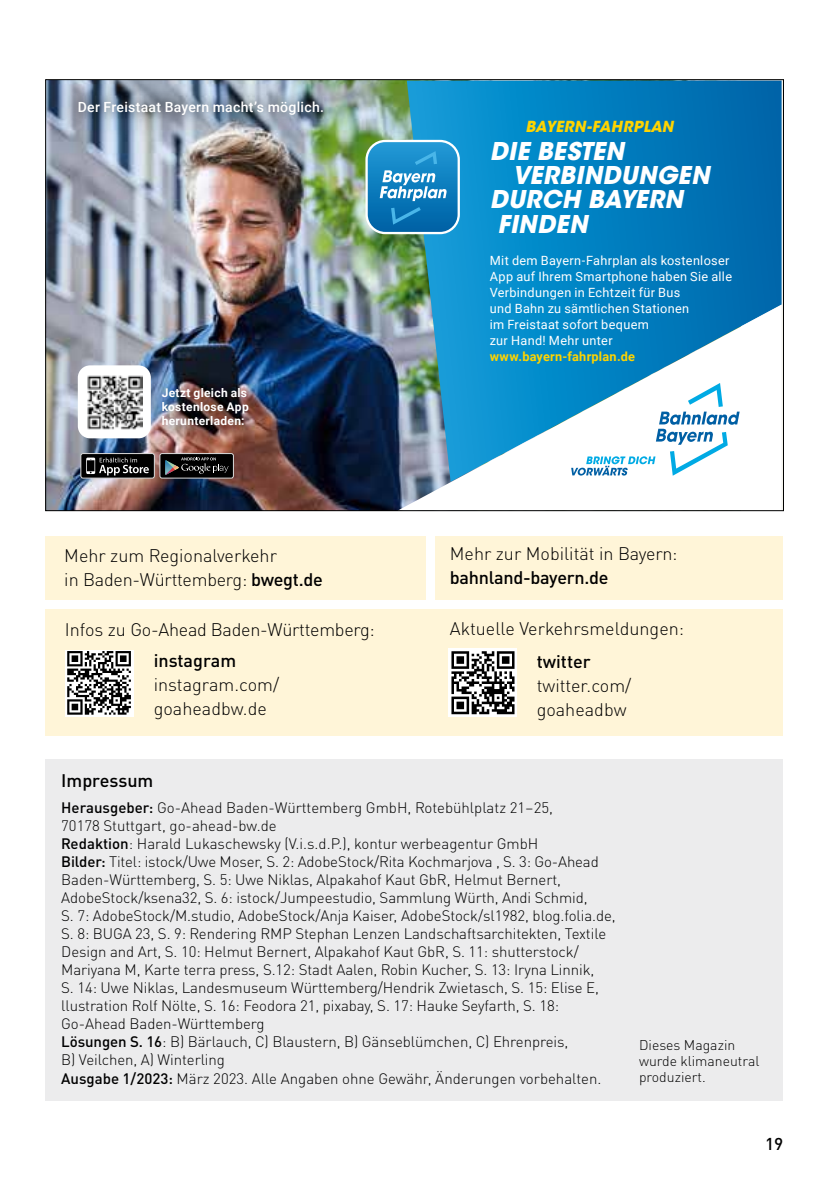
<style>
.page{position:relative;width:840px;height:1191px;background:#fff}
.page>*{position:absolute;margin:0;border:0;box-sizing:border-box;transform-origin:0 0}
.t1{font:italic 700 24.4px "ITC Avant Garde Std";letter-spacing:.015em;color:#fff}
.t2{font:300 18px/24px "DIN Pro";color:#000}
.t3{font:500 18px "DIN Pro";letter-spacing:-.005em;color:#000}
.t4{font:500 17px "DIN Pro";color:#000}
.t5{font:italic 700 15.2px "ITC Avant Garde Std";letter-spacing:.005em;color:#ffd400}
.t6{font:300 15px/18px "DIN Pro";letter-spacing:-.005em;color:#000}
.t7{font:300 14px/16px "DIN Pro";color:#000}
.t8{font:500 14px "Roboto";letter-spacing:.02em;color:#fff}
.t9{font:12.6px/16px "Roboto";letter-spacing:.025em;color:#fff}
.t10{font:700 12.6px "Roboto";letter-spacing:.02em;color:#ffd400}
.t11{font:700 12px/14px "Roboto";letter-spacing:.025em;color:#fff}
.s1{font-weight:500}
</style>
<div class="page">
<div style="left:45px;top:759px;width:737px;height:341px;background:#ececed"></div>
<img style="left:47px;top:81px;width:359px;height:428px">
<svg style="left:406px;top:81px;width:375px;height:224px;background:#057fbd"></svg>
<svg style="left:397px;top:305px;width:384px;height:204px"></svg>
<svg style="left:571px;top:383px;width:168px;height:93px"></svg>
<svg style="left:365px;top:140px;width:94px;height:94px;background:#3994c7"></svg>
<img style="left:103px;top:377px;width:202px;height:60px;border-radius:50%">
<div style="left:81px;top:453px;width:73px;height:25px;background:#000;border-radius:2px"></div>
<div style="left:81px;top:453px;width:73px;height:25px;border:1px solid #dadada;border-radius:2px"></div>
<svg style="left:86px;top:457px;width:63px;height:18px"></svg>
<div style="left:160px;top:453px;width:73px;height:25px;background:#000;border-radius:2px"></div>
<div style="left:160px;top:453px;width:73px;height:25px;border:1px solid #dadada;border-radius:2px"></div>
<svg style="left:165px;top:457px;width:63px;height:18px"></svg>
<div style="left:158px;top:384px;width:110px;height:61px;background:#000;opacity:.5"></div>
<div style="left:78px;top:365px;width:73px;height:73px;background:#fff;border-radius:12px"></div>
<img style="left:87px;top:375px;width:55px;height:54px">
<img style="left:47px;top:81px;width:292px;height:56px">
<div style="left:45px;top:609px;width:737px;height:126px;background:#fff5d8"></div>
<svg style="left:448px;top:648px;width:68px;height:68px"></svg>
<svg style="left:451px;top:651px;width:63px;height:63px;background:#777"></svg>
<svg style="left:65px;top:650px;width:68px;height:67px"></svg>
<svg style="left:67px;top:651px;width:64px;height:63px;background:#7e7e7e"></svg>
<div style="left:435px;top:536px;width:347px;height:64px;background:#fff5d8"></div>
<div style="left:45px;top:536px;width:380px;height:64px;background:#fff5d8"></div>
<p class="t8" style="left:78px;top:97px;width:248px">Der Freistaat Bayern macht’s möglich.</p>
<p class="t11" style="left:162px;top:385px;width:89px">Jetzt gleich als kostenlose App herunterladen:</p>
<p class="t5" style="left:525px;top:116px;width:149px">BAYERN-FAHRPLAN</p>
<h1 class="t1" style="left:489px;top:135px;width:136px">DIE BESTEN</h1>
<h1 class="t1" style="left:512px;top:159px;width:198px">VERBINDUNGEN</h1>
<h1 class="t1" style="left:489px;top:183px;width:195px">DURCH BAYERN</h1>
<h1 class="t1" style="left:497px;top:208px;width:92px">FINDEN</h1>
<p class="t9" style="left:489px;top:252px;width:243px">Mit dem Bayern-Fahrplan als kostenloser<br>App auf Ihrem Smartphone haben Sie alle<br>Verbindungen in Echtzeit für Bus<br>und Bahn zu sämtlichen Stationen<br>im Freistaat sofort bequem<br>zur Hand! Mehr unter</p>
<p class="t10" style="left:489px;top:348px;width:147px">www.bayern-fahrplan.de</p>
<p class="t2" style="left:64px;top:542px;width:260px">Mehr zum Regionalverkehr<br>in Baden-Württemberg: <span class="s1">bwegt.de</span></p>
<p class="t2" style="left:449px;top:540px;width:229px">Mehr zur Mobilität in Bayern:</p>
<p class="t3" style="left:449px;top:563px;width:160px">bahnland-bayern.de</p>
<p class="t2" style="left:65px;top:616px;width:311px">Infos zu Go-Ahead Baden-Württemberg:</p>
<p class="t3" style="left:154px;top:647px;width:84px">instagram</p>
<p class="t2" style="left:154px;top:671px;width:127px">instagram.com/ goaheadbw.de</p>
<p class="t2" style="left:449px;top:616px;width:235px">Aktuelle Verkehrsmeldungen:</p>
<p class="t3" style="left:536px;top:647px;width:56px">twitter</p>
<p class="t2" style="left:536px;top:672px;width:96px">twitter.com/ goaheadbw</p>
<p class="t3" style="left:61px;top:766px;width:94px">Impressum</p>
<p class="t6" style="left:61px;top:797px;width:555px"><span class="s1">Herausgeber:</span> Go-Ahead Baden-Württemberg GmbH, Rotebühlplatz 21–25,<br>70178 Stuttgart, go-ahead-bw.de<br><span class="s1">Redaktion</span>: Harald Lukaschewsky (V.i.s.d.P.), kontur werbeagentur GmbH<br><span class="s1">Bilder:</span> Titel: istock/Uwe Moser, S. 2: AdobeStock/Rita Kochmarjova , S. 3: Go-Ahead Baden-Württemberg, S. 5: Uwe Niklas, Alpakahof Kaut GbR, Helmut Bernert, AdobeStock/ksena32, S. 6: istock/Jumpeestudio, Sammlung Würth, Andi Schmid,<br>S. 7: AdobeStock/M.studio, AdobeStock/Anja Kaiser, AdobeStock/sl1982, blog.folia.de, S. 8: BUGA 23, S. 9: Rendering RMP Stephan Lenzen Landschaftsarchitekten, Textile Design and Art, S. 10: Helmut Bernert, Alpakahof Kaut GbR, S. 11: shutterstock/ Mariyana M, Karte terra press, S.12: Stadt Aalen, Robin Kucher, S. 13: Iryna Linnik,<br>S. 14: Uwe Niklas, Landesmuseum Württemberg/Hendrik Zwietasch, S. 15: Elise E, llustration Rolf Nölte, S. 16: Feodora 21, pixabay, S. 17: Hauke Seyfarth, S. 18:<br>Go-Ahead Baden-Württemberg<br><span class="s1">Lösungen S. 16</span>: B) Bärlauch, C) Blaustern, B) Gänseblümchen, C) Ehrenpreis,<br>B) Veilchen, A) Winterling<br><span class="s1">Ausgabe 1/2023:</span> März 2023. Alle Angaben ohne Gewähr, Änderungen vorbehalten.</p>
<p class="t7" style="left:638px;top:1036px;width:122px">Dieses Magazin wurde klimaneutral produziert.</p>
<p class="t4" style="left:764px;top:1130px;width:20px">19</p>
</div>
